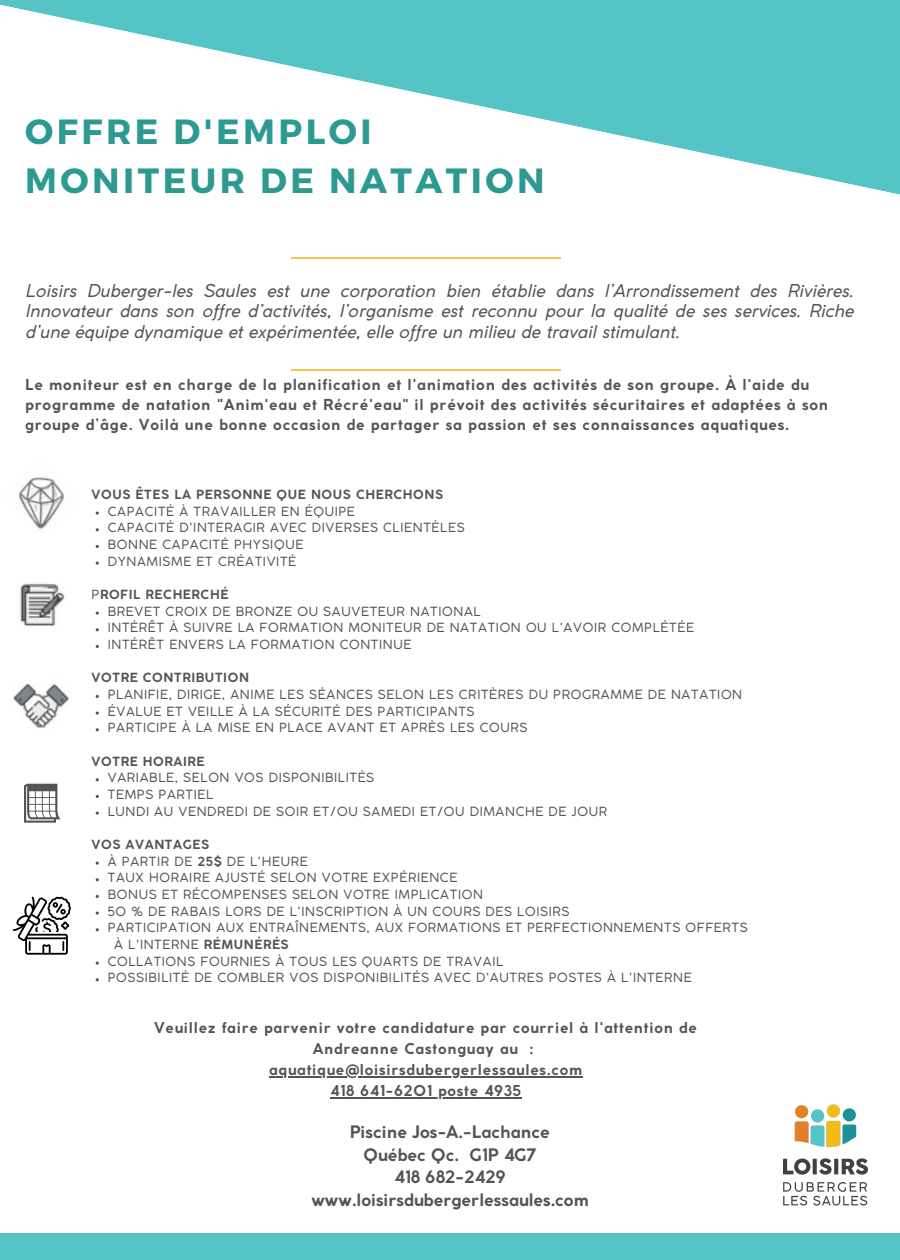
<style>
.page{position:relative;width:900px;height:1260px;background:#fff}
.page>*{position:absolute;margin:0;border:0;box-sizing:border-box;transform-origin:0 0}
.t1{font:700 35px "Montserrat";letter-spacing:.1em;color:#2d9a92}
.t2{font:italic 17.5px/20.5px "Coco Gothic";color:#545454;text-align:justify}
.t3{font:700 17px "Coco Gothic";color:#545454}
.t4{font:700 15px/20px "Coco Gothic";letter-spacing:.05em;color:#545454}
.t5{font:700 14.75px "Coco Gothic";letter-spacing:.05em;color:#545454}
.t6{font:12.5px "Coco Gothic";letter-spacing:.05em;color:#545454}
.t7{font:700 12.5px "Coco Gothic";letter-spacing:.05em;color:#545454}
.s1{font-weight:400}
.s2{font-weight:700}
</style>
<div class="page">
<hr style="left:291px;top:369px;width:270px;height:2px;background:#f2c74d">
<hr style="left:291px;top:257px;width:270px;height:2px;background:#f2c74d">
<img style="left:20px;top:583px;width:45px;height:43px">
<img style="left:13px;top:683px;width:56px;height:45px">
<img style="left:18px;top:477px;width:47px;height:52px">
<div style="left:0;top:1233px;width:900px;height:27px;background:#54c4c7"></div>
<svg style="left:0;top:0;width:900px;height:195px;fill:#54c4c7"></svg>
<svg style="left:24px;top:784px;width:37px;height:39px"></svg>
<svg style="left:13px;top:897px;width:58px;height:58px"></svg>
<img style="left:783px;top:1104px;width:85px;height:102px">
<hr style="left:269px;top:1076px;width:314px;height:1px;background:#545454">
<hr style="left:330px;top:1097px;width:192px;height:1px;background:#545454">
<p class="t1" style="left:25px;top:109px;width:348px">OFFRE D'EMPLOI</p>
<p class="t1" style="left:25px;top:158px;width:521px">MONITEUR DE NATATION</p>
<p class="t2" style="left:25px;top:282px;width:830px">Loisirs Duberger-les Saules est une corporation bien établie dans l’Arrondissement des Rivières.<br>Innovateur dans son offre d’activités, l’organisme est reconnu pour la qualité de ses services. Riche d’une équipe dynamique et expérimentée, elle offre un milieu de travail stimulant.</p>
<p class="t4" style="left:25px;top:376px;width:805px">Le moniteur est en charge de la planification et l'animation des activités de son groupe. À l'aide du programme de natation "Anim'eau et Récré'eau" il prévoit des activités sécuritaires et adaptées à son groupe d’âge. Voilà une bonne occasion de partager sa passion et ses connaissances aquatiques.</p>
<p class="t7" style="left:92px;top:490px;width:353px">VOUS ÊTES LA PERSONNE QUE NOUS CHERCHONS</p>
<p class="t6" style="left:108px;top:506px;width:249px">CAPACITÉ À TRAVAILLER EN ÉQUIPE</p>
<p class="t6" style="left:108px;top:523px;width:358px">CAPACITÉ D'INTERAGIR AVEC DIVERSES CLIENTÈLES</p>
<p class="t6" style="left:108px;top:540px;width:197px">BONNE CAPACITÉ PHYSIQUE</p>
<p class="t6" style="left:108px;top:556px;width:190px">DYNAMISME ET CRÉATIVITÉ</p>
<p class="t7" style="left:92px;top:590px;width:138px"><span class="s1">P</span>ROFIL RECHERCHÉ</p>
<p class="t6" style="left:108px;top:606px;width:375px">BREVET CROIX DE BRONZE OU SAUVETEUR NATIONAL</p>
<p class="t6" style="left:108px;top:623px;width:588px">INTÉRÊT À SUIVRE LA FORMATION MONITEUR DE NATATION OU L'AVOIR COMPLÉTÉE</p>
<p class="t6" style="left:108px;top:640px;width:305px">INTÉRÊT ENVERS LA FORMATION CONTINUE</p>
<p class="t7" style="left:92px;top:673px;width:159px">VOTRE CONTRIBUTION</p>
<p class="t6" style="left:108px;top:690px;width:636px">PLANIFIE, DIRIGE, ANIME LES SÉANCES SELON LES CRITÈRES DU PROGRAMME DE NATATION</p>
<p class="t6" style="left:108px;top:706px;width:368px">ÉVALUE ET VEILLE À LA SÉCURITÉ DES PARTICIPANTS</p>
<p class="t6" style="left:108px;top:723px;width:421px">PARTICIPE À LA MISE EN PLACE AVANT ET APRÈS LES COURS</p>
<p class="t7" style="left:92px;top:756px;width:115px">VOTRE HORAIRE</p>
<p class="t6" style="left:108px;top:773px;width:268px">VARIABLE, SELON VOS DISPONIBILITÉS</p>
<p class="t6" style="left:108px;top:790px;width:107px">TEMPS PARTIEL</p>
<p class="t6" style="left:108px;top:806px;width:501px">LUNDI AU VENDREDI DE SOIR ET/OU SAMEDI ET/OU DIMANCHE DE JOUR</p>
<p class="t7" style="left:92px;top:840px;width:119px">VOS AVANTAGES</p>
<p class="t6" style="left:108px;top:856px;width:201px">À PARTIR DE <span class="s2">25$</span> DE L'HEURE</p>
<p class="t6" style="left:108px;top:873px;width:351px">TAUX HORAIRE AJUSTÉ SELON VOTRE EXPÉRIENCE</p>
<p class="t6" style="left:108px;top:890px;width:377px">BONUS ET RÉCOMPENSES SELON VOTRE IMPLICATION</p>
<p class="t6" style="left:108px;top:906px;width:463px">50 % DE RABAIS LORS DE L'INSCRIPTION À UN COURS DES LOISIRS</p>
<p class="t6" style="left:108px;top:923px;width:641px">PARTICIPATION AUX ENTRAÎNEMENTS, AUX FORMATIONS ET PERFECTIONNEMENTS OFFERTS</p>
<p class="t6" style="left:114px;top:940px;width:176px">À L'INTERNE <span class="s2">RÉMUNÉRÉS</span></p>
<p class="t6" style="left:108px;top:956px;width:397px">COLLATIONS FOURNIES À TOUS LES QUARTS DE TRAVAIL</p>
<p class="t6" style="left:108px;top:973px;width:585px">POSSIBILITÉ DE COMBLER VOS DISPONIBILITÉS AVEC D'AUTRES POSTES À L'INTERNE</p>
<p class="t5" style="left:154px;top:1022px;width:544px">Veuillez faire parvenir votre candidature par courriel à l'attention de</p>
<p class="t5" style="left:313px;top:1043px;width:222px">Andreanne Castonguay au :</p>
<p class="t5" style="left:269px;top:1064px;width:314px">aquatique@loisirsdubergerlessaules.com</p>
<p class="t5" style="left:330px;top:1085px;width:192px">418 641-6201 poste 4935</p>
<p class="t3" style="left:350px;top:1125px;width:202px">Piscine Jos-A.-Lachance</p>
<p class="t3" style="left:364px;top:1148px;width:174px">Québec Qc. G1P 4G7</p>
<p class="t3" style="left:394px;top:1171px;width:113px">418 682-2429</p>
<p class="t3" style="left:311px;top:1193px;width:279px">www.loisirsdubergerlessaules.com</p>
</div>
